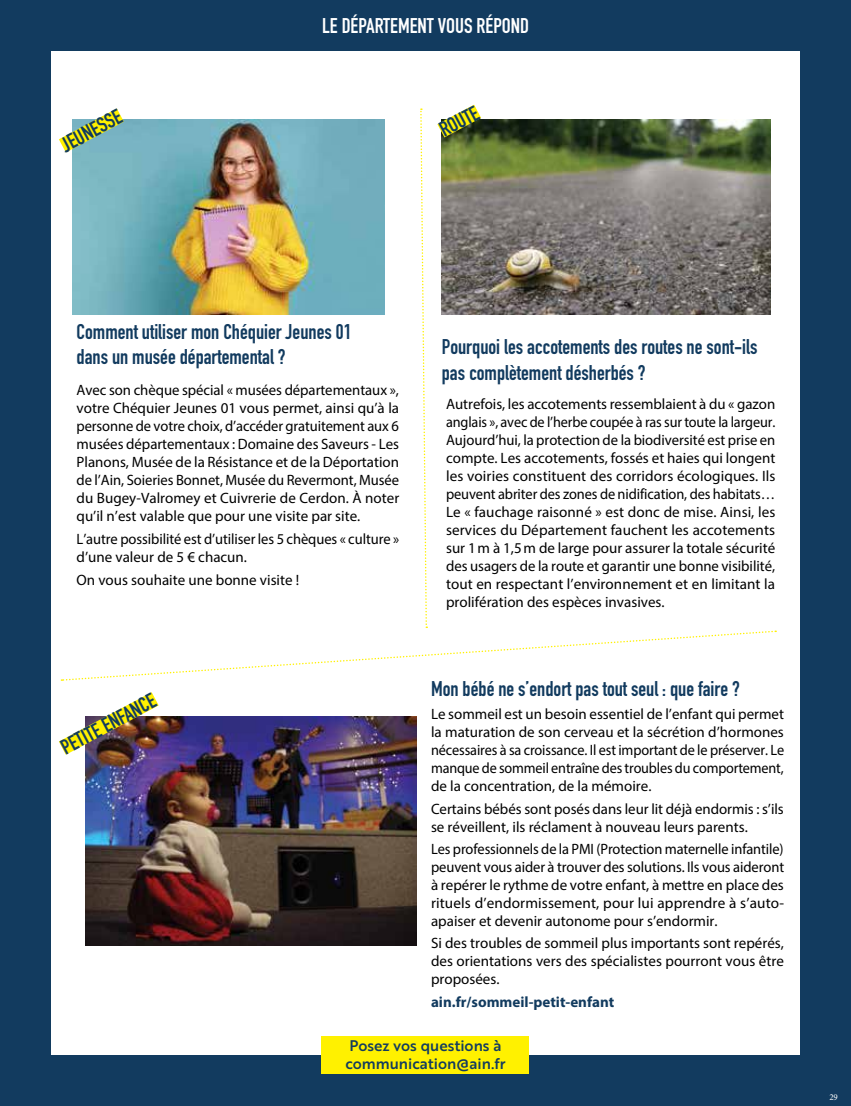
<style>
.page{position:relative;width:851px;height:1106px;background:#fff}
.page>*{position:absolute;margin:0;border:0;box-sizing:border-box;transform-origin:0 0}
.t1{font:21px/25.2px "DIN Engschrift LT Pro";color:#123b5f}
.t2{font:21px "DIN Engschrift LT Pro";color:#fff}
.t3{font:15px/18px "Myriad Pro";color:#000;text-align:justify}
.t4{font:15px/18px "Myriad Pro";color:#000;text-align:justify;scale:.96 1}
.t5{font:15px/18px "Brother 1816 Medium";color:#123b5f}
.t6{font:700 15px "Myriad Pro";color:#123b5f}
.t7{font:9px "Minion Pro";color:#fff}
</style>
<div class="page">
<div style="left:0;top:0;width:850px;height:1106px;background:#123b5f"></div>
<div style="left:51px;top:51px;width:748px;height:1003px;background:#fff"></div>
<div style="left:321px;top:1036px;width:208px;height:37px;background:#fff100"></div>
<svg style="left:59px;top:105px;width:717px;height:576px"></svg>
<img style="left:86px;top:716px;width:330px;height:229px">
<img style="left:59px;top:692px;width:100px;height:62px">
<h1 class="t2" style="left:322px;top:13px;width:208px">LE DÉPARTEMENT VOUS RÉPOND</h1>
<h1 class="t1" style="left:57px;top:135px;width:67px;rotate:-28deg">JEUNESSE</h1>
<h1 class="t1" style="left:435px;top:120px;width:43px;rotate:-28deg">ROUTE</h1>
<h1 class="t1" style="left:77px;top:319px;width:276px">Comment utiliser mon Chéquier Jeunes 01 dans un musée départemental ?</h1>
<p class="t3" style="left:77px;top:381px;width:324px">Avec son chèque spécial « musées départementaux », votre Chéquier Jeunes 01 vous permet, ainsi qu’à la personne de votre choix, d’accéder gratuitement aux 6 musées départementaux : Domaine des Saveurs - Les Planons, Musée de la Résistance et de la Déportation de l’Ain, Soieries Bonnet, Musée du Revermont, Musée du Bugey-Valromey et Cuivrerie de Cerdon. À noter qu’il n’est valable que pour une visite par site.</p>
<p class="t3" style="left:77px;top:529px;width:324px">L’autre possibilité est d’utiliser les 5 chèques « culture » d’une valeur de 5 € chacun.</p>
<p class="t3" style="left:77px;top:570px;width:224px">On vous souhaite une bonne visite !</p>
<h1 class="t1" style="left:57px;top:737px;width:106px;rotate:-28deg">PETITE ENFANCE</h1>
<h1 class="t1" style="left:441px;top:335px;width:317px">Pourquoi les accotements des routes ne sont-ils pas complètement désherbés ?</h1>
<p class="t3" style="left:446px;top:394px;width:331px">Autrefois, les accotements ressemblaient à du « gazon anglais », avec de l’herbe coupée à ras sur toute la largeur.<br>Aujourd’hui, la protection de la biodiversité est prise en compte. Les accotements, fossés et haies qui longent les voiries constituent des corridors écologiques. Ils peuvent abriter des zones de nidification, des habitats… Le « fauchage raisonné » est donc de mise. Ainsi, les services du Département fauchent les accotements sur 1m à 1,5m de large pour assurer la totale sécurité des usagers de la route et garantir une bonne visibilité, tout en respectant l’environnement et en limitant la prolifération des espèces invasives.</p>
<h1 class="t1" style="left:431px;top:676px;width:310px">Mon bébé ne s’endort pas tout seul : que faire ?</h1>
<p class="t3" style="left:431px;top:705px;width:354px">Le sommeil est un besoin essentiel de l’enfant qui permet la maturation de son cerveau et la sécrétion d’hormones nécessaires à sa croissance. Il est important de le préserver. Le manque de sommeil entraîne des troubles du comportement, de la concentration, de la mémoire.</p>
<p class="t3" style="left:431px;top:799px;width:354px">Certains bébés sont posés dans leur lit déjà endormis : s’ils se réveillent, ils réclament à nouveau leurs parents.</p>
<p class="t4" style="left:431px;top:839px;width:369px">Les professionnels de la PMI (Protection maternelle infantile) peuvent vous aider à trouver des solutions. Ils vous aideront à repérer le rythme de votre enfant, à mettre en place des rituels d’endormissement, pour lui apprendre à s’auto&shy;apaiser et devenir autonome pour s’endormir.</p>
<p class="t3" style="left:431px;top:934px;width:354px">Si des troubles de sommeil plus importants sont repérés, des orientations vers des spécialistes pourront vous être proposées.</p>
<p class="t6" style="left:431px;top:992px;width:185px">ain.fr/sommeil-petit-enfant</p>
<p class="t5" style="left:345px;top:1036px;width:162px">Posez vos questions à communication@ain.fr</p>
<p class="t7" style="left:829px;top:1091px;width:10px">29</p>
</div>
